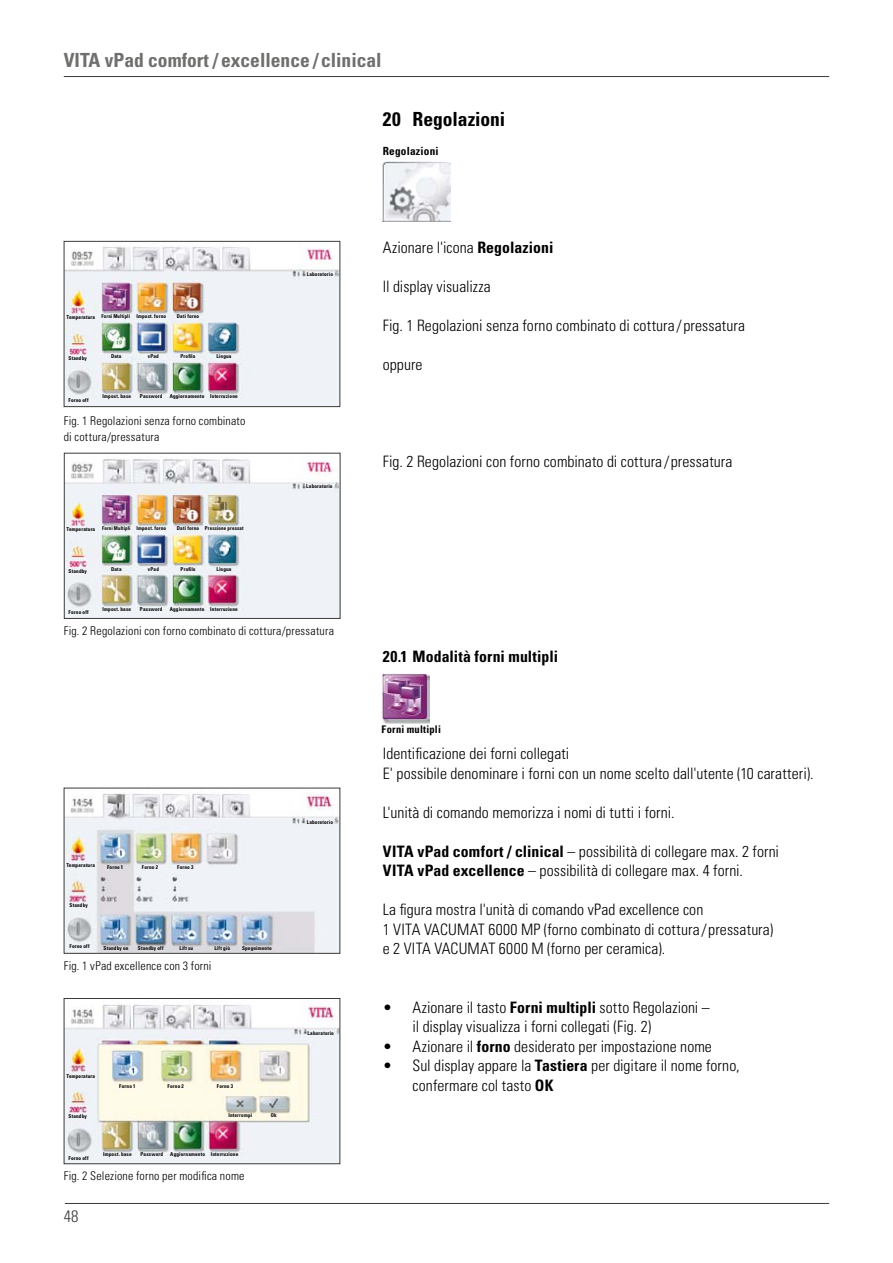
<style>
.page{position:relative;width:893px;height:1263px;background:#fff}
.page>*{position:absolute;margin:0;border:0;box-sizing:border-box;transform-origin:0 0}
.t1{font:700 condensed 19.5px "Univers LT";color:#6f6f6e}
.t2{font:700 condensed 19.5px "Univers LT";color:#000}
.t3{font:300 condensed 16.5px "Univers LT";color:#3b3b3a}
.t4{font:300 condensed 15.75px/19.5px "Univers LT";letter-spacing:.005em;color:#000}
.t5{font:700 condensed 15.75px "Univers LT";letter-spacing:.005em;color:#000}
.t6{font:300 condensed 12px/16.5px "Univers LT";letter-spacing:.015em;color:#000}
.t7{font:700 condensed 11.25px "Univers LT";letter-spacing:.02em;color:#000}
.t8{font:700 condensed 10.5px "Univers LT";letter-spacing:.02em;color:#000}
.t9{font:700 condensed 5.25px "Univers LT";letter-spacing:.03em;color:#000}
.t10{font:700 condensed 5.25px "Univers LT";letter-spacing:.03em;color:#000;scale:.93 1}
.t11{font:700 condensed 5.25px "Univers LT";letter-spacing:.03em;color:#000;scale:.95 1}
.s1{font-weight:700}
</style>
<div class="page">
<hr style="left:65px;top:1203px;width:764px;height:1px;background:#3b3b3a">
<hr style="left:64px;top:76px;width:765px;height:1px;background:#3b3b3a">
<img style="left:383px;top:162px;width:67px;height:59px">
<img style="left:381px;top:674px;width:49px;height:50px">
<img style="left:66px;top:246px;width:272px;height:159px">
<div style="left:64px;top:241px;width:276px;height:166px;border:1px solid #3b3b3a"></div>
<img style="left:66px;top:457px;width:272px;height:160px">
<div style="left:64px;top:453px;width:276px;height:166px;border:1px solid #3b3b3a"></div>
<img style="left:66px;top:790px;width:272px;height:162px">
<div style="left:64px;top:788px;width:276px;height:166px;border:1px solid #3b3b3a"></div>
<img style="left:66px;top:1004px;width:272px;height:158px">
<div style="left:64px;top:998px;width:276px;height:166px;border:1px solid #3b3b3a"></div>
<p class="t1" style="left:64px;top:48px;width:319px">VITA vPad comfort / excellence / clinical</p>
<p class="t9" style="left:136px;top:313px;width:31px">Impost. forno</p>
<p class="t9" style="left:177px;top:313px;width:24px">Dati forno</p>
<p class="t10" style="left:102px;top:313px;width:32px">Forni Multipli</p>
<p class="t9" style="left:67px;top:314px;width:30px">Temperatura</p>
<p class="t9" style="left:69px;top:355px;width:20px">Standby</p>
<p class="t9" style="left:69px;top:397px;width:22px">Forno off</p>
<p class="t9" style="left:111px;top:353px;width:12px">Data</p>
<p class="t9" style="left:148px;top:353px;width:13px">vPad</p>
<p class="t9" style="left:181px;top:353px;width:16px">Profilo</p>
<p class="t9" style="left:216px;top:353px;width:17px">Lingua</p>
<p class="t9" style="left:103px;top:393px;width:30px">Impost. base</p>
<p class="t9" style="left:140px;top:393px;width:24px">Password</p>
<p class="t9" style="left:170px;top:393px;width:70px">Aggiornamento Interruzione</p>
<p class="t6" style="left:64px;top:412px;width:183px">Fig. 1 Regolazioni senza forno combinato di cottura/pressatura</p>
<p class="t10" style="left:102px;top:525px;width:70px">Forni Multipli Impost. forno</p>
<p class="t9" style="left:177px;top:525px;width:24px">Dati forno</p>
<p class="t9" style="left:111px;top:565px;width:12px">Data</p>
<p class="t9" style="left:148px;top:565px;width:13px">vPad</p>
<p class="t9" style="left:181px;top:565px;width:16px">Profilo</p>
<p class="t9" style="left:216px;top:565px;width:17px">Lingua</p>
<p class="t9" style="left:103px;top:605px;width:30px">Impost. base</p>
<p class="t9" style="left:140px;top:605px;width:24px">Password</p>
<p class="t9" style="left:170px;top:605px;width:70px">Aggiornamento Interruzione</p>
<p class="t11" style="left:205px;top:525px;width:42px">Pressione pressat</p>
<p class="t9" style="left:67px;top:526px;width:30px">Temperatura</p>
<p class="t9" style="left:69px;top:568px;width:20px">Standby</p>
<p class="t9" style="left:69px;top:609px;width:22px">Forno off</p>
<p class="t9" style="left:307px;top:271px;width:28px">Laboratorio</p>
<p class="t9" style="left:306px;top:483px;width:28px">Laboratorio</p>
<p class="t6" style="left:64px;top:623px;width:272px">Fig. 2 Regolazioni con forno combinato di cottura/pressatura</p>
<p class="t9" style="left:66px;top:862px;width:30px">Temperatura</p>
<p class="t9" style="left:69px;top:902px;width:20px">Standby</p>
<p class="t9" style="left:69px;top:943px;width:22px">Forno off</p>
<p class="t9" style="left:107px;top:864px;width:18px">Forno 1</p>
<p class="t9" style="left:104px;top:945px;width:26px">Standby on</p>
<p class="t9" style="left:142px;top:864px;width:18px">Forno 2</p>
<p class="t9" style="left:177px;top:864px;width:18px">Forno 3</p>
<p class="t9" style="left:138px;top:945px;width:27px">Standby off</p>
<p class="t9" style="left:179px;top:945px;width:15px">Lift su</p>
<p class="t9" style="left:214px;top:945px;width:17px">Lift giù</p>
<p class="t9" style="left:242px;top:945px;width:31px">Spegnimento</p>
<p class="t6" style="left:64px;top:957px;width:149px">Fig. 1 vPad excellence con 3 forni</p>
<p class="t9" style="left:67px;top:1073px;width:30px">Temperatura</p>
<p class="t9" style="left:69px;top:1113px;width:20px">Standby</p>
<p class="t9" style="left:69px;top:1154px;width:22px">Forno off</p>
<p class="t9" style="left:119px;top:1083px;width:18px">Forno 1</p>
<p class="t9" style="left:168px;top:1083px;width:18px">Forno 2</p>
<p class="t9" style="left:217px;top:1083px;width:18px">Forno 3</p>
<p class="t9" style="left:228px;top:1112px;width:25px">Interrompi</p>
<p class="t9" style="left:271px;top:1112px;width:8px">Ok</p>
<p class="t9" style="left:103px;top:1151px;width:30px">Impost. base</p>
<p class="t9" style="left:141px;top:1151px;width:24px">Password</p>
<p class="t9" style="left:170px;top:1151px;width:70px">Aggiornamento Interruzione</p>
<p class="t6" style="left:64px;top:1168px;width:182px">Fig. 2 Selezione forno per modifica nome</p>
<p class="t3" style="left:64px;top:1206px;width:16px">48</p>
<p class="t9" style="left:307px;top:818px;width:28px">Laboratorio</p>
<p class="t9" style="left:308px;top:1029px;width:28px">Laboratorio</p>
<p class="t2" style="left:383px;top:107px;width:124px">20 Regolazioni</p>
<p class="t7" style="left:383px;top:144px;width:57px">Regolazioni</p>
<p class="t4" style="left:383px;top:238px;width:172px">Azionare l'icona <span class="s1">Regolazioni</span></p>
<p class="t4" style="left:383px;top:277px;width:110px">Il display visualizza</p>
<p class="t4" style="left:383px;top:316px;width:364px">Fig. 1 Regolazioni senza forno combinato di cottura/pressatura</p>
<p class="t4" style="left:383px;top:355px;width:41px">oppure</p>
<p class="t4" style="left:383px;top:451px;width:351px">Fig. 2 Regolazioni con forno combinato di cottura/pressatura</p>
<p class="t5" style="left:383px;top:646px;width:177px">20.1 Modalità forni multipli</p>
<p class="t8" style="left:382px;top:723px;width:61px">Forni multipli</p>
<p class="t4" style="left:383px;top:744px;width:432px">Identificazione dei forni collegati<br>E' possibile denominare i forni con un nome scelto dall'utente (10 caratteri).</p>
<p class="t4" style="left:383px;top:802px;width:293px">L'unità di comando memorizza i nomi di tutti i forni.</p>
<p class="t4" style="left:383px;top:841px;width:398px"><span class="s1">VITA vPad comfort / clinical</span> – possibilità di collegare max. 2 forni<br><span class="s1">VITA vPad excellence</span> – possibilità di collegare max. 4 forni.</p>
<p class="t4" style="left:383px;top:900px;width:392px">La figura mostra l'unità di comando vPad excellence con<br>1 VITA VACUMAT 6000 MP (forno combinato di cottura/pressatura) e 2 VITA VACUMAT 6000 M (forno per ceramica).</p>
<p class="t4" style="left:413px;top:997px;width:299px;text-indent:-30px">• Azionare il tasto <span class="s1">Forni multipli</span> sotto Regolazioni – il display visualizza i forni collegati (Fig. 2)</p>
<p class="t4" style="left:383px;top:1036px;width:331px">• Azionare il <span class="s1">forno</span> desiderato per impostazione nome</p>
<p class="t4" style="left:413px;top:1056px;width:329px;text-indent:-30px">• Sul display appare la <span class="s1">Tastiera</span> per digitare il nome forno, confermare col tasto <span class="s1">OK</span></p>
</div>
